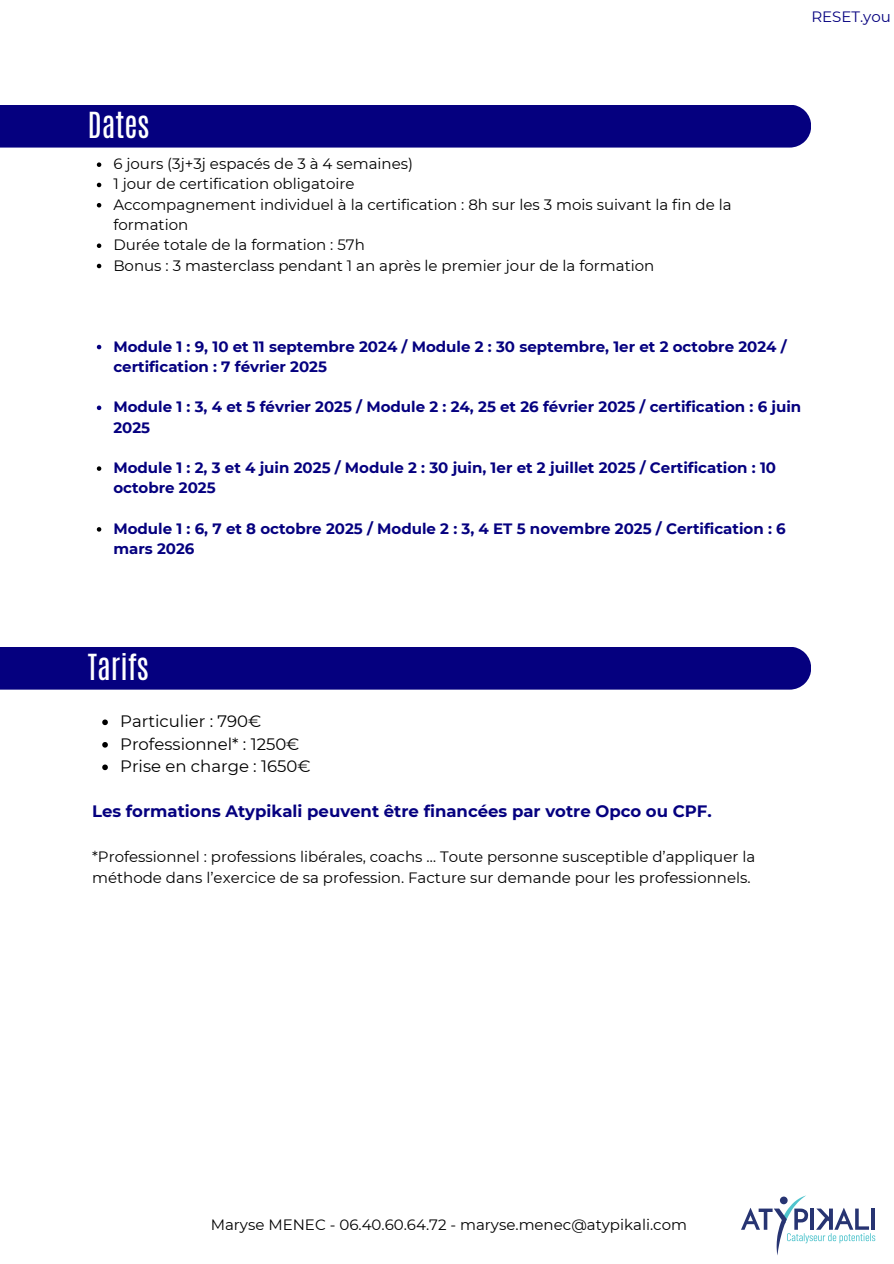
<style>
.page{position:relative;width:894px;height:1264px;background:#fff}
.page>*{position:absolute;margin:0;border:0;box-sizing:border-box;transform-origin:0 0}
.t1{font:30px "Antonio";color:#fff}
.t2{font:700 16.5px "Montserrat";color:#05007f}
.t3{font:16.5px "Montserrat";color:#000}
.t4{font:15px/20.2px "Montserrat";color:#000}
.t5{font:700 15px/20.2px "Montserrat";color:#05007f}
.t6{font:15px "Montserrat";color:#05007f}
</style>
<div class="page">
<svg style="left:741px;top:1195px;width:134px;height:60px"></svg>
<div style="left:0;top:105px;width:811px;height:43px;background:#05007f"></div>
<div style="left:0;top:647px;width:811px;height:42px;background:#05007f"></div>
<svg style="left:102px;top:719px;width:6px;height:6px"></svg>
<svg style="left:102px;top:742px;width:6px;height:5px"></svg>
<svg style="left:102px;top:764px;width:6px;height:6px"></svg>
<svg style="left:97px;top:162px;width:4px;height:5px"></svg>
<svg style="left:97px;top:183px;width:4px;height:4px"></svg>
<svg style="left:97px;top:203px;width:4px;height:4px"></svg>
<svg style="left:97px;top:243px;width:4px;height:5px"></svg>
<svg style="left:97px;top:264px;width:4px;height:4px"></svg>
<svg style="left:97px;top:345px;width:4px;height:4px"></svg>
<svg style="left:97px;top:405px;width:4px;height:5px"></svg>
<svg style="left:97px;top:466px;width:4px;height:5px"></svg>
<svg style="left:97px;top:527px;width:4px;height:4px"></svg>
<p class="t6" style="left:811px;top:8px;width:81px">RESET.you</p>
<h1 class="t1" style="left:88px;top:104px;width:63px">Dates</h1>
<p class="t4" style="left:113px;top:154px;width:301px">6 jours (3j+3j espacés de 3 à 4 semaines)</p>
<p class="t4" style="left:113px;top:174px;width:243px">1 jour de certification obligatoire</p>
<p class="t4" style="left:113px;top:194px;width:619px">Accompagnement individuel à la certification : 8h sur les 3 mois suivant la fin de la formation</p>
<p class="t4" style="left:113px;top:235px;width:253px">Durée totale de la formation : 57h</p>
<h1 class="t4" style="left:113px;top:255px;width:542px">Bonus : 3 masterclass pendant 1 an après le premier jour de la formation</h1>
<p class="t5" style="left:113px;top:336px;width:674px">Module 1 : 9, 10 et 11 septembre 2024 / Module 2 : 30 septembre, 1er et 2 octobre 2024 / certification : 7 février 2025</p>
<p class="t5" style="left:113px;top:397px;width:689px">Module 1 : 3, 4 et 5 février 2025 / Module 2 : 24, 25 et 26 février 2025 / certification : 6 juin<br>2025</p>
<p class="t5" style="left:113px;top:457px;width:664px">Module 1 : 2, 3 et 4 juin 2025 / Module 2 : 30 juin, 1er et 2 juillet 2025 / Certification : 10 octobre 2025</p>
<h2 class="t5" style="left:113px;top:518px;width:673px">Module 1 : 6, 7 et 8 octobre 2025 / Module 2 : 3, 4 ET 5 novembre 2025 / Certification : 6 mars 2026</h2>
<p class="t1" style="left:88px;top:645px;width:62px">Tarifs</p>
<p class="t3" style="left:120px;top:711px;width:143px">Particulier : 790€</p>
<p class="t3" style="left:120px;top:734px;width:181px">Professionnel* : 1250€</p>
<p class="t3" style="left:120px;top:756px;width:192px">Prise en charge : 1650€</p>
<p class="t2" style="left:92px;top:801px;width:621px">Les formations Atypikali peuvent être financées par votre Opco ou CPF.</p>
<p class="t4" style="left:92px;top:847px;width:664px">*Professionnel : professions libérales, coachs … Toute personne susceptible d’appliquer la méthode dans l’exercice de sa profession. Facture sur demande pour les professionnels.</p>
<p class="t4" style="left:211px;top:1214px;width:477px">Maryse MENEC - 06.40.60.64.72 - maryse.menec@atypikali.com</p>
</div>
